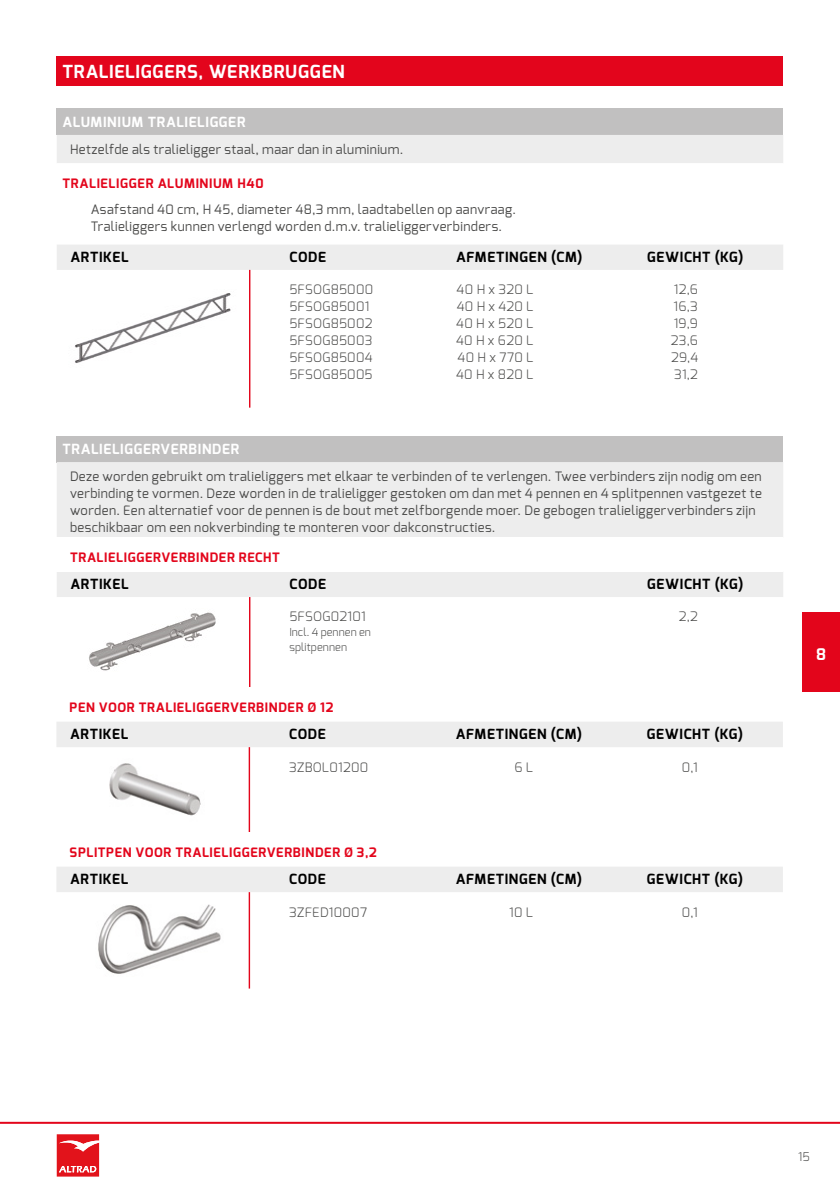
<style>
.page{position:relative;width:840px;height:1191px;background:#fff}
.page>*{position:absolute;margin:0;border:0;box-sizing:border-box;transform-origin:0 0}
.t1{font:700 18px "Exo";letter-spacing:.04em;color:#fff}
.t2{font:700 16px "Exo";color:#fff}
.t3{font:700 14px "Exo";letter-spacing:.05em;color:#000}
.t4{font:700 14px "Exo";letter-spacing:.05em;color:#fff}
.t5{font:13px/17px "Exo";letter-spacing:.03em;color:#4a4a49}
.t6{font:300 13px/17px "Exo";letter-spacing:.02em;color:#4a4a49;text-align:justify}
.t7{font:700 13px "Exo";letter-spacing:.05em;color:#e3051b}
.t8{font:300 12px "Exo";color:#4a4a49}
.t9{font:300 11px/15px "Exo";letter-spacing:.005em;color:#4a4a49}
</style>
<div class="page">
<div style="left:801px;top:612px;width:38px;height:80px;background:#e3051b"></div>
<hr style="left:0;top:1121px;width:839px;height:2px;background:#e3051b">
<svg style="left:57px;top:1134px;width:42px;height:42px;background:#e63c42"></svg>
<div style="left:57px;top:57px;width:725px;height:29px;background:#e3051c"></div>
<div style="left:57px;top:109px;width:725px;height:26px;background:#c1c0c0"></div>
<div style="left:57px;top:135px;width:725px;height:135px;background:#ededed"></div>
<svg style="left:57px;top:163px;width:725px;height:81px"></svg>
<hr style="left:249px;top:270px;width:1px;height:137px;background:#e3051b">
<img style="left:74px;top:293px;width:157px;height:70px">
<div style="left:57px;top:436px;width:725px;height:26px;background:#c1c0c0"></div>
<div style="left:57px;top:462px;width:725px;height:135px;background:#ededed"></div>
<div style="left:57px;top:537px;width:725px;height:34px;background:#fff"></div>
<hr style="left:249px;top:597px;width:1px;height:91px;background:#e3051b">
<img style="left:89px;top:612px;width:127px;height:59px">
<div style="left:56px;top:722px;width:726px;height:25px;background:#ededed"></div>
<hr style="left:248px;top:747px;width:2px;height:85px;background:#e3051b">
<img style="left:109px;top:763px;width:92px;height:53px">
<div style="left:56px;top:867px;width:726px;height:25px;background:#ededed"></div>
<hr style="left:248px;top:892px;width:2px;height:96px;background:#e3051b">
<img style="left:98px;top:904px;width:123px;height:70px">
<h1 class="t1" style="left:62px;top:60px;width:284px">TRALIELIGGERS, WERKBRUGGEN</h1>
<p class="t4" style="left:62px;top:113px;width:184px">ALUMINIUM TRALIELIGGER</p>
<p class="t5" style="left:70px;top:140px;width:334px">Hetzelfde als tralieligger staal, maar dan in aluminium.</p>
<p class="t7" style="left:62px;top:175px;width:202px">TRALIELIGGER ALUMINIUM H40</p>
<p class="t5" style="left:91px;top:200px;width:426px">Asafstand 40 cm, H 45, diameter 48,3 mm, laadtabellen op aanvraag.<br>Tralieliggers kunnen verlengd worden d.m.v. tralieliggerverbinders.</p>
<p class="t3" style="left:70px;top:248px;width:60px">ARTIKEL</p>
<p class="t3" style="left:289px;top:248px;width:38px">CODE</p>
<p class="t3" style="left:456px;top:248px;width:128px">AFMETINGEN (CM)</p>
<p class="t3" style="left:647px;top:248px;width:97px">GEWICHT (KG)</p>
<p class="t6" style="left:289px;top:281px;width:85px;text-align:left">5FSOG85000<br>5FSOG85001<br>5FSOG85002<br>5FSOG85003<br>5FSOG85004<br>5FSOG85005</p>
<p class="t6" style="left:456px;top:281px;width:79px">40 H x 320 L 40 H x 420 L 40 H x 520 L 40 H x 620 L 40 H x 770 L 40 H x 820 L</p>
<p class="t6" style="left:670px;top:281px;width:29px">12,6<br>16,3<br>19,9<br>23,6<br>29,4<br>31,2</p>
<p class="t4" style="left:62px;top:440px;width:178px">TRALIELIGGERVERBINDER</p>
<p class="t5" style="left:70px;top:467px;width:693px">Deze worden gebruikt om tralieliggers met elkaar te verbinden of te verlengen. Twee verbinders zijn nodig om een verbinding te vormen. Deze worden in de tralieligger gestoken om dan met 4 pennen en 4 splitpennen vastgezet te worden. Een alternatief voor de pennen is de bout met zelfborgende moer. De gebogen tralieliggerverbinders zijn beschikbaar om een nokverbinding te monteren voor dakconstructies.</p>
<p class="t7" style="left:70px;top:549px;width:211px">TRALIELIGGERVERBINDER RECHT</p>
<p class="t3" style="left:70px;top:575px;width:60px">ARTIKEL</p>
<p class="t3" style="left:289px;top:575px;width:38px">CODE</p>
<p class="t3" style="left:647px;top:575px;width:97px">GEWICHT (KG)</p>
<p class="t6" style="left:289px;top:608px;width:78px">5FSOG02101</p>
<p class="t9" style="left:289px;top:625px;width:83px">Incl. 4 pennen en splitpennen</p>
<p class="t6" style="left:678px;top:608px;width:21px">2,2</p>
<p class="t7" style="left:70px;top:699px;width:265px">PEN VOOR TRALIELIGGERVERBINDER Ø 12</p>
<p class="t3" style="left:70px;top:725px;width:60px">ARTIKEL</p>
<p class="t3" style="left:289px;top:725px;width:38px">CODE</p>
<p class="t3" style="left:455px;top:725px;width:128px">AFMETINGEN (CM)</p>
<p class="t3" style="left:646px;top:725px;width:97px">GEWICHT (KG)</p>
<p class="t6" style="left:289px;top:758px;width:81px">3ZBOL01200</p>
<p class="t6" style="left:514px;top:758px;width:20px">6 L</p>
<p class="t6" style="left:681px;top:758px;width:17px">0,1</p>
<p class="t7" style="left:70px;top:844px;width:308px">SPLITPEN VOOR TRALIELIGGERVERBINDER Ø 3,2</p>
<p class="t3" style="left:70px;top:870px;width:60px">ARTIKEL</p>
<p class="t3" style="left:289px;top:870px;width:38px">CODE</p>
<p class="t3" style="left:455px;top:870px;width:128px">AFMETINGEN (CM)</p>
<p class="t3" style="left:646px;top:870px;width:97px">GEWICHT (KG)</p>
<p class="t6" style="left:289px;top:903px;width:79px">3ZFED10007</p>
<p class="t6" style="left:509px;top:903px;width:25px">10 L</p>
<p class="t6" style="left:681px;top:903px;width:17px">0,1</p>
<p class="t2" style="left:815px;top:644px;width:11px">8</p>
<p class="t8" style="left:797px;top:1148px;width:13px">15</p>
</div>
